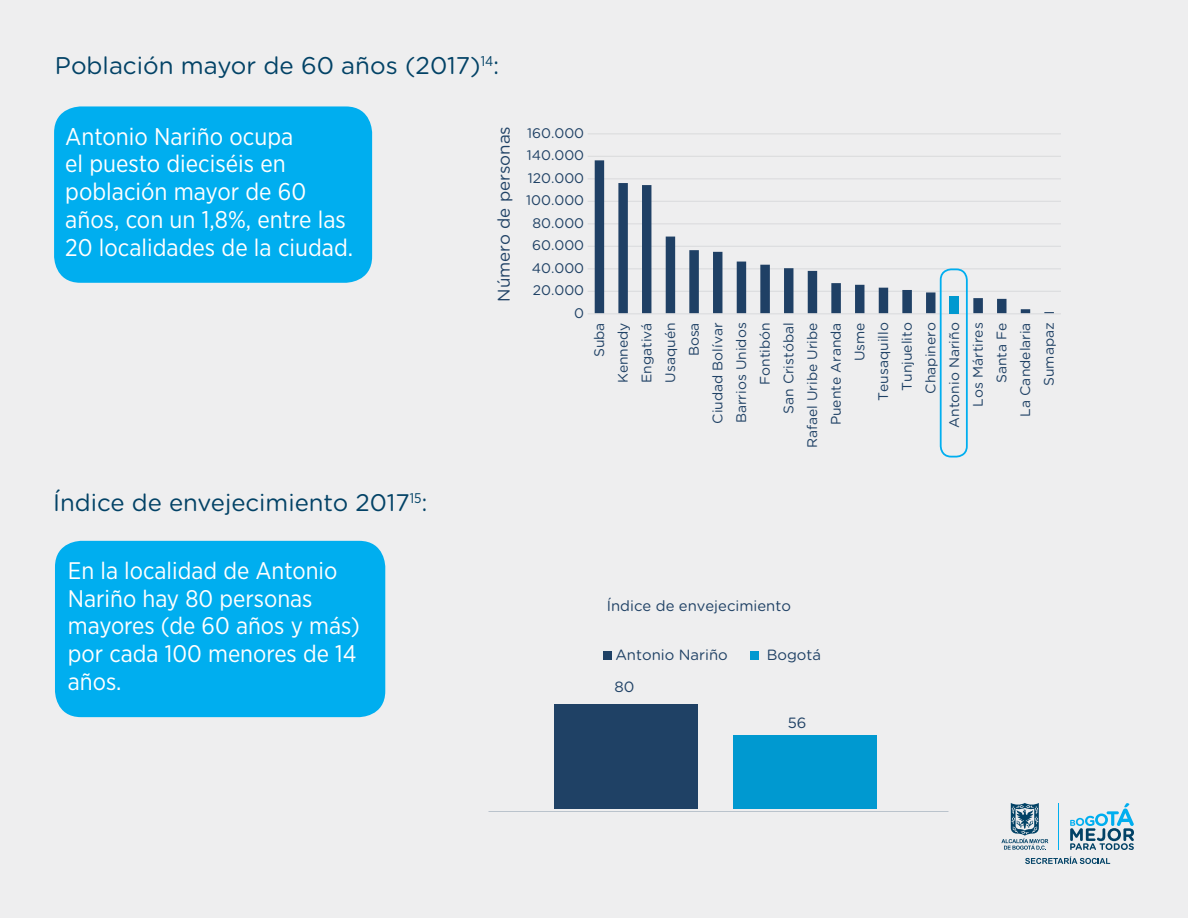
<style>
.page{position:relative;width:1188px;height:918px;background:#eeeeef}
.page>*{position:absolute;margin:0;border:0;box-sizing:border-box;transform-origin:0 0}
.t1{font:24.15px/27.8px "Gotham Narrow";color:#fff}
.t2{font:24.15px "Gotham Rounded";color:#024266}
.t3{font:24px/27.6px "Gotham Narrow";color:#fff}
.t4{font:24px "Gotham Rounded";color:#024266}
.t5{font:16.95px "Gotham Rounded";color:#1f4165}
.t6{font:14.85px "Gotham Rounded";color:#1f4165}
.t7{font:13.95px/23.7px "Gotham Rounded";color:#1f4165;text-align:right}
</style>
<div class="page">
<hr style="left:1059px;top:803px;width:1px;height:47px;background:#00aeef">
<svg style="left:1070px;top:803px;width:64px;height:47px"></svg>
<svg style="left:1001px;top:803px;width:47px;height:47px"></svg>
<svg style="left:1025px;top:857px;width:85px;height:7px"></svg>
<div style="left:55px;top:541px;width:330px;height:176px;background:#00aeef;border-radius:26px"></div>
<div style="left:54px;top:106px;width:318px;height:177px;background:#00aeef;border-radius:26px"></div>
<hr style="left:588px;top:291px;width:473px;height:1px;background:#dcdddf">
<hr style="left:588px;top:268px;width:473px;height:1px;background:#dcdddf">
<hr style="left:588px;top:246px;width:473px;height:1px;background:#dcdddf">
<hr style="left:588px;top:223px;width:473px;height:1px;background:#dcdddf">
<hr style="left:588px;top:201px;width:473px;height:1px;background:#dcdddf">
<hr style="left:588px;top:178px;width:473px;height:1px;background:#dcdddf">
<hr style="left:588px;top:156px;width:473px;height:1px;background:#dcdddf">
<hr style="left:588px;top:133px;width:473px;height:1px;background:#dcdddf">
<svg style="left:595px;top:160px;width:459px;height:153px"></svg>
<hr style="left:588px;top:313px;width:473px;height:1px;background:#dcdddf">
<div style="left:950px;top:296px;width:9px;height:18px;background:#0099d0"></div>
<div style="left:604px;top:651px;width:8px;height:8px;background:#1f4165"></div>
<div style="left:751px;top:651px;width:8px;height:8px;background:#0099d0"></div>
<div style="left:554px;top:704px;width:144px;height:105px;background:#1f4165"></div>
<div style="left:733px;top:736px;width:144px;height:73px;background:#0099d0"></div>
<div style="left:940px;top:268px;width:28px;height:190px;border:2px solid #00aeef;border-radius:10px"></div>
<h1 class="t2" style="left:55px;top:49px;width:446px">Población mayor de 60 años (2017)<sup>14</sup>:</h1>
<h1 class="t1" style="left:65px;top:122px;width:289px">Antonio Nariño ocupa<br>el puesto dieciséis en población mayor de 60 años, con un 1,8%, entre las<br>20 localidades de la ciudad.</h1>
<h2 class="t4" style="left:53px;top:486px;width:376px">Índice de envejecimiento 2017<sup>15</sup>:</h2>
<h2 class="t3" style="left:68px;top:557px;width:294px">En la localidad de Antonio<br>Nariño hay 80 personas mayores (de 60 años y más) por cada 100 menores de 14 años.</h2>
<p class="t5" style="left:492px;top:302px;width:177px;rotate:-90deg">Número de personas</p>
<p class="t7" style="left:527px;top:120px;width:59px">160.000</p>
<p class="t7" style="left:527px;top:143px;width:59px">140.000</p>
<p class="t7" style="left:528px;top:165px;width:58px">120.000</p>
<p class="t7" style="left:526px;top:188px;width:60px">100.000</p>
<p class="t7" style="left:532px;top:210px;width:53px">80.000</p>
<p class="t7" style="left:532px;top:233px;width:54px">60.000</p>
<p class="t7" style="left:532px;top:255px;width:54px">40.000</p>
<p class="t7" style="left:533px;top:278px;width:53px">20.000</p>
<p class="t7" style="left:574px;top:300px;width:11px">0</p>
<p class="t7" style="left:587px;top:448px;width:127px;rotate:-90deg">Suba<br>Kennedy<br>Engativá<br>Usaquén<br>Bosa<br>Ciudad Bolívar<br>Barrios Unidos<br>Fontibón<br>San Cristóbal<br>Rafael Uribe Uribe<br>Puente Aranda<br>Usme<br>Teusaquillo<br>Tunjuelito<br>Chapinero<br>Antonio Nariño<br>Los Mártires<br>Santa Fe<br>La Candelaria<br>Sumapaz</p>
<p class="t6" style="left:607px;top:596px;width:186px">Índice de envejecimiento</p>
<p class="t6" style="left:615px;top:644px;width:114px">Antonio Nariño</p>
<p class="t6" style="left:767px;top:644px;width:56px">Bogotá</p>
<p class="t6" style="left:614px;top:677px;width:21px">80</p>
<p class="t6" style="left:788px;top:712px;width:20px">56</p>
</div>
